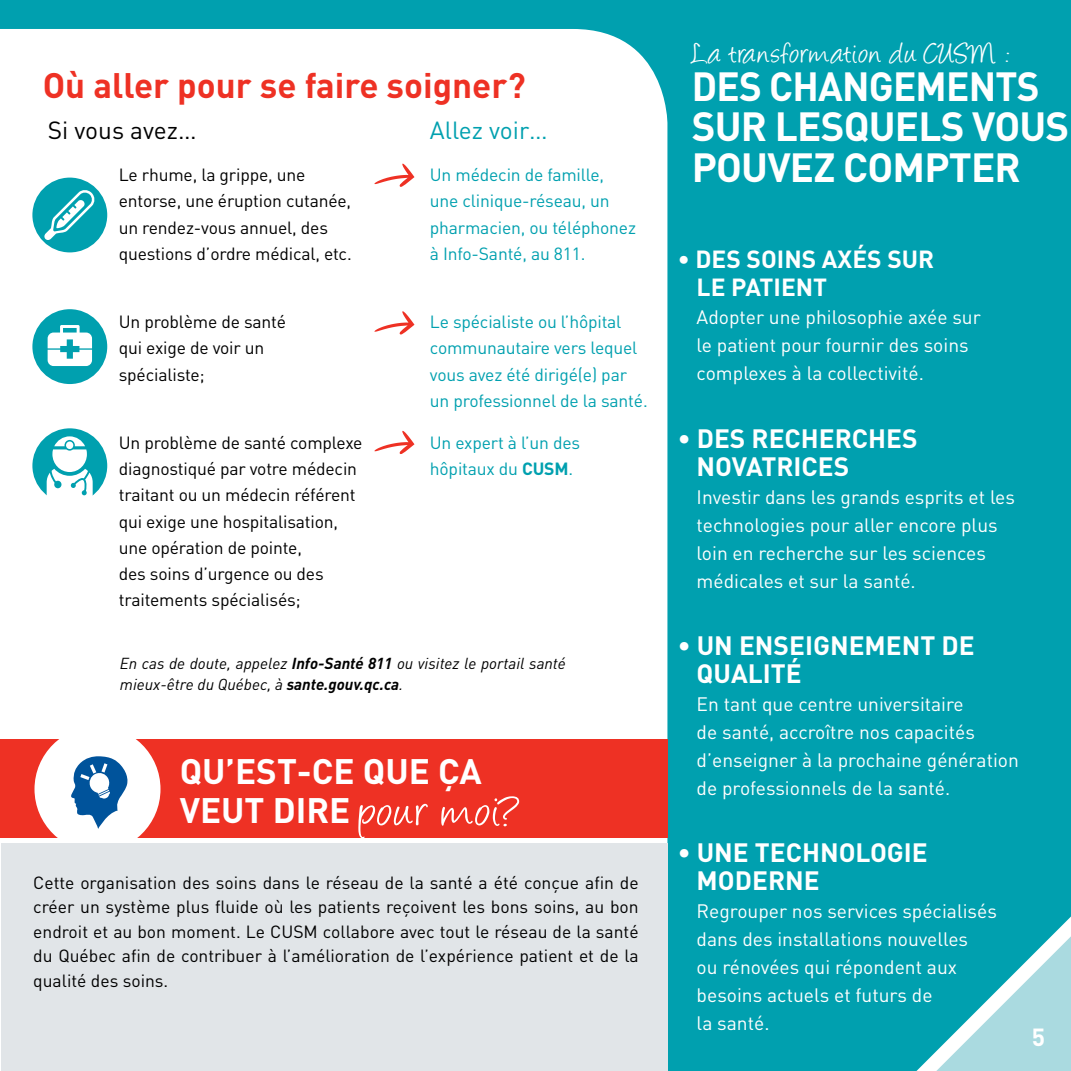
<style>
.page{position:relative;width:1071px;height:1071px;background:#00a0af}
.page>*{position:absolute;margin:0;border:0;box-sizing:border-box;transform-origin:0 0}
.t1{font:700 40.25px/40.2px "DIN";letter-spacing:-.02em;color:#fff;scale:.96 1}
.t2{font:700 35px/38.5px "DIN";color:#fff}
.t3{font:700 35px "DIN";color:#ee3124}
.t4{font:33.25px "Angelina";letter-spacing:.03em;color:#fff}
.t5{font:700 26.25px/28px "DIN";color:#fff}
.t6{font:700 24.5px/28px "DIN";color:#fff}
.t7{font:24.5px "DIN";color:#000}
.t8{font:24.5px "DIN";color:#00a0af}
.t9{font:19.25px/28px "DIN";color:#fff}
.t10{font:17.5px/26.2px "DIN";letter-spacing:-.01em;color:#000}
.t11{font:17.5px/26.2px "DIN";letter-spacing:-.01em;color:#00a0af}
.t12{font:700 17.5px "DIN";color:#00a0af}
.t13{font:italic 15.75px/21px "DIN";color:#000}
.s1{font-weight:700}
.s2{font-weight:400}
.s3{font-family:"Angelina";font-weight:400;font-size:52.5px}
</style>
<div class="page">
<div style="left:0;top:29px;width:667px;height:1042px;background:#fff"></div>
<div style="left:0;top:740px;width:667px;height:98px;background:#ee3124"></div>
<div style="left:35px;top:726px;width:126px;height:126px;background:#fff;border-radius:50%"></div>
<div style="left:1px;top:843px;width:666px;height:228px;background:#e1e5e8"></div>
<svg style="left:374px;top:163px;width:40px;height:25px"></svg>
<svg style="left:374px;top:311px;width:40px;height:24px"></svg>
<svg style="left:374px;top:430px;width:40px;height:25px"></svg>
<div style="left:32px;top:178px;width:75px;height:74px;background:#00a0af;border-radius:50%"></div>
<svg style="left:44px;top:190px;width:51px;height:50px"></svg>
<div style="left:32px;top:309px;width:75px;height:75px;background:#00a0af;border-radius:50%"></div>
<svg style="left:48px;top:325px;width:44px;height:41px"></svg>
<svg style="left:71px;top:756px;width:57px;height:73px"></svg>
<svg style="left:916px;top:916px;width:155px;height:155px"></svg>
<div style="left:32px;top:428px;width:75px;height:75px;background:#00a0af;border-radius:50%"></div>
<svg style="left:47px;top:436px;width:46px;height:86px"></svg>
<h2 class="t3" style="left:43px;top:62px;width:484px">OÙ ALLER POUR SE FAIRE SOIGNER?</h2>
<h3 class="t7" style="left:48px;top:115px;width:150px">Si vous avez…</h3>
<p class="t10" style="left:119px;top:161px;width:235px">Le rhume, la grippe, une entorse, une éruption cutanée, un rendez-vous annuel, des questions d’ordre médical, etc.</p>
<h3 class="t8" style="left:430px;top:115px;width:119px">Allez voir…</h3>
<p class="t11" style="left:430px;top:161px;width:208px">Un médecin de famille, une clinique-réseau, un pharmacien, ou téléphonez à Info-Santé, au 811.</p>
<p class="t10" style="left:119px;top:308px;width:169px">Un problème de santé qui exige de voir un spécialiste;</p>
<p class="t10" style="left:119px;top:429px;width:245px">Un problème de santé complexe diagnostiqué par votre médecin traitant ou un médecin référent qui exige une hospitalisation, une opération de pointe,<br>des soins d’urgence ou des traitements spécialisés;</p>
<p class="t11" style="left:430px;top:308px;width:219px">Le spécialiste ou l’hôpital communautaire vers lequel vous avez été dirigé(e) par un professionnel de la santé.</p>
<p class="t11" style="left:430px;top:429px;width:152px">Un expert à l’un des hôpitaux du <span class="s1">CUS</span></p>
<p class="t12" style="left:554px;top:457px;width:20px">M<span class="s2">.</span></p>
<p class="t13" style="left:120px;top:652px;width:448px">En cas de doute, appelez <span class="s1">Info-Santé 811</span> ou visitez le portail santé mieux-être du Québec, à <span class="s1">sante.gouv.qc.ca</span>.</p>
<h2 class="t2" style="left:180px;top:751px;width:342px">QU’EST-CE QUE ÇA<br>VEUT DIRE <span class="s3">pour moi?</span></h2>
<p class="t10" style="left:33px;top:870px;width:607px;line-height:24.5px;text-align:justify">Cette organisation des soins dans le réseau de la santé a été conçue afin de créer un système plus fluide où les patients reçoivent les bons soins, au bon endroit et au bon moment. Le CUSM collabore avec tout le réseau de la santé du Québec afin de contribuer à l’amélioration de l’expérience patient et de la qualité des soins.</p>
<h3 class="t4" style="left:692px;top:39px;width:319px">La transformation du CUSM :</h3>
<h1 class="t1" style="left:692px;top:65px;width:395px">DES CHANGEM ENTS<br>SUR LESQUELS VOUS<br>POUVEZ COM PTER</h1>
<h3 class="t6" style="left:697px;top:244px;width:239px;text-indent:-19px">• DES SOINS AXÉS SUR<br>LE PATIENT</h3>
<p class="t9" style="left:697px;top:303px;width:286px">Adopter une philosophie axée sur le patient pour fournir des soins complexes à la collectivité.</p>
<h3 class="t5" style="left:697px;top:423px;width:222px;text-indent:-19px">• DES RECHERCHES<br>NOVATRICES</h3>
<p class="t9" style="left:697px;top:482px;width:320px">Investir dans les grands esprits et les technologies pour aller encore plus loin en recherche sur les sciences médicales et sur la santé.</p>
<h3 class="t5" style="left:697px;top:630px;width:280px;text-indent:-19px">• UN ENSEIGNEMENT DE<br>QUALITÉ</h3>
<p class="t9" style="left:697px;top:690px;width:324px">En tant que centre universitaire<br>de santé, accroître nos capacités d’enseigner à la prochaine génération de professionnels de la santé.</p>
<h3 class="t5" style="left:697px;top:838px;width:233px;text-indent:-19px">• UNE TECHNOLOGIE<br>MODERNE</h3>
<p class="t9" style="left:697px;top:897px;width:302px">Regrouper nos services spécialisés dans des installations nouvelles<br>ou rénovées qui répondent aux besoins actuels et futurs de<br>la santé.</p>
<h3 class="t6" style="left:1032px;top:1022px;width:15px">5</h3>
</div>
